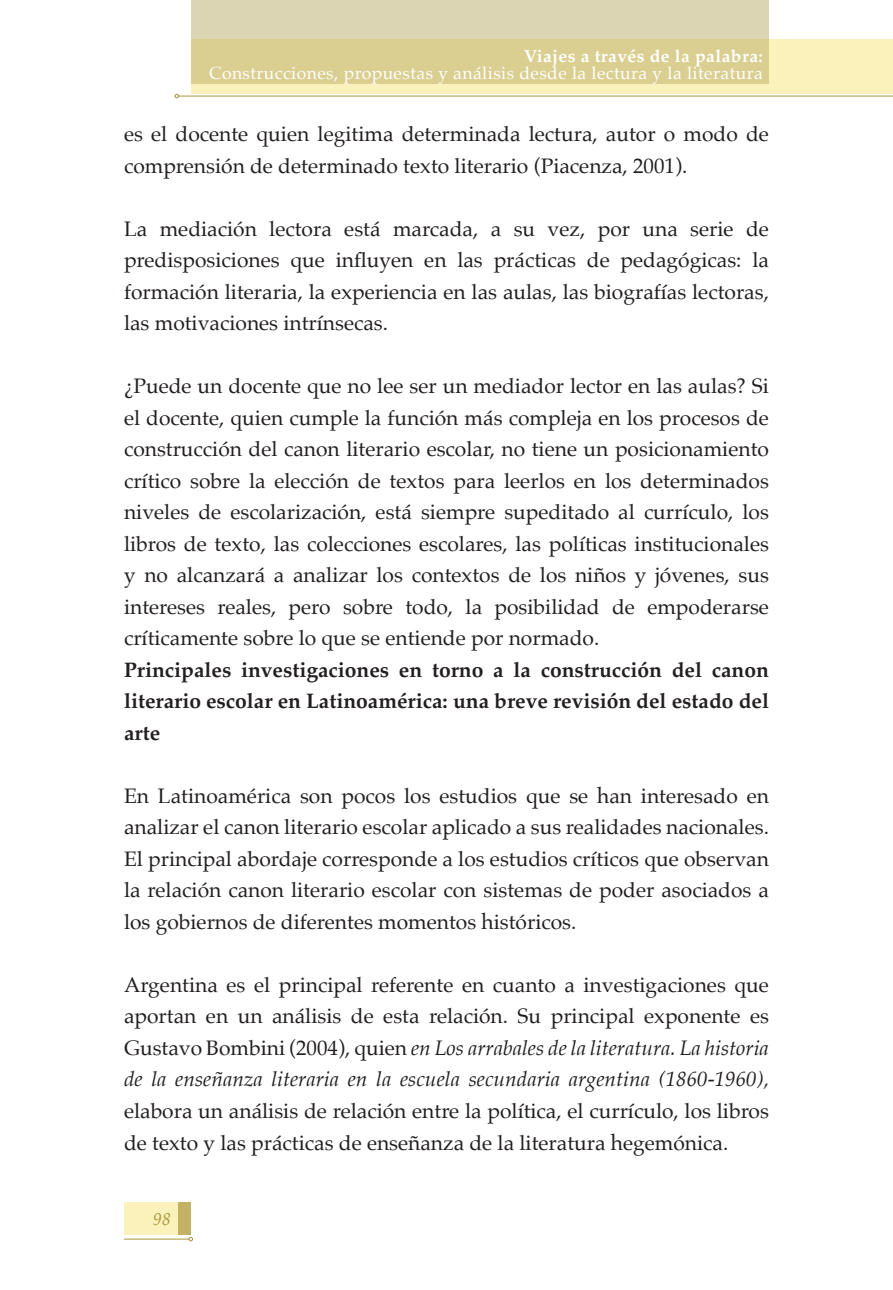
<style>
.page{position:relative;width:893px;height:1290px;background:#fff}
.page>*{position:absolute;margin:0;border:0;box-sizing:border-box;transform-origin:0 0}
.t1{font:21px/31.5px "Palatino";color:#231f20;text-align:justify}
.t2{font:700 21px/31.5px "Palatino";color:#231f20;text-align:justify}
.t3{font:17.5px "Palatino";letter-spacing:.025em;color:#fff}
.t4{font:700 17.5px "Palatino";letter-spacing:.025em;color:#fff}
.t5{font:italic 17.5px "Palatino";color:#a6953d}
.s1{font-style:italic}
</style>
<div class="page">
<div style="left:124px;top:1202px;width:66px;height:32px;background:#faf2ba"></div>
<div style="left:192px;top:39px;width:701px;height:55px;background:#faf2ba"></div>
<svg style="left:192px;top:0;width:577px;height:84px;background:#dad1a0"></svg>
<div style="left:178px;top:1202px;width:12px;height:32px;background:#c1b265"></div>
<hr style="left:179px;top:96px;width:714px;height:1px;background:#a6953d">
<svg style="left:175px;top:94px;width:4px;height:4px"></svg>
<hr style="left:124px;top:1238px;width:65px;height:1px;background:#a6953d">
<svg style="left:189px;top:1237px;width:4px;height:4px"></svg>
<p class="t4" style="left:524px;top:41px;width:241px">Viajes a través de la palabra:</p>
<p class="t3" style="left:209px;top:58px;width:555px">Construcciones, propuestas y análisis desde la lectura y la literatura</p>
<p class="t1" style="left:124px;top:118px;width:646px">es el docente quien legitima determinada lectura, autor o modo de comprensión de determinado texto literario (Piacenza, 2001).</p>
<p class="t1" style="left:124px;top:213px;width:646px">La mediación lectora está marcada, a su vez, por una serie de predisposiciones que influyen en las prácticas de pedagógicas: la formación literaria, la experiencia en las aulas, las biografías lectoras, las motivaciones intrínsecas.</p>
<p class="t1" style="left:124px;top:370px;width:646px">¿Puede un docente que no lee ser un mediador lector en las aulas? Si el docente, quien cumple la función más compleja en los procesos de construcción del canon literario escolar, no tiene un posicionamiento crítico sobre la elección de textos para leerlos en los determinados niveles de escolarización, está siempre supeditado al currículo, los libros de texto, las colecciones escolares, las políticas institucionales y no alcanzará a analizar los contextos de los niños y jóvenes, sus intereses reales, pero sobre todo, la posibilidad de empoderarse críticamente sobre lo que se entiende por normado.</p>
<p class="t2" style="left:124px;top:653px;width:646px">Principales investigaciones en torno a la construcción del canon literario escolar en Latinoamérica: una breve revisión del estado del arte</p>
<p class="t1" style="left:124px;top:780px;width:646px">En Latinoamérica son pocos los estudios que se han interesado en analizar el canon literario escolar aplicado a sus realidades nacionales.<br>El principal abordaje corresponde a los estudios críticos que observan la relación canon literario escolar con sistemas de poder asociados a los gobiernos de diferentes momentos históricos.</p>
<p class="t1" style="left:124px;top:969px;width:646px">Argentina es el principal referente en cuanto a investigaciones que aportan en un análisis de esta relación. Su principal exponente es Gustavo Bombini (2004), quien <span class="s1">en Los arrabales de la literatura. La historia de la enseñanza literaria en la escuela secundaria argentina (1860-1960),</span></p>
<p class="t1" style="left:124px;top:1095px;width:646px">elabora un análisis de relación entre la política, el currículo, los libros de texto y las prácticas de enseñanza de la literatura hegemónica.</p>
<p class="t5" style="left:153px;top:1204px;width:19px">98</p>
</div>
